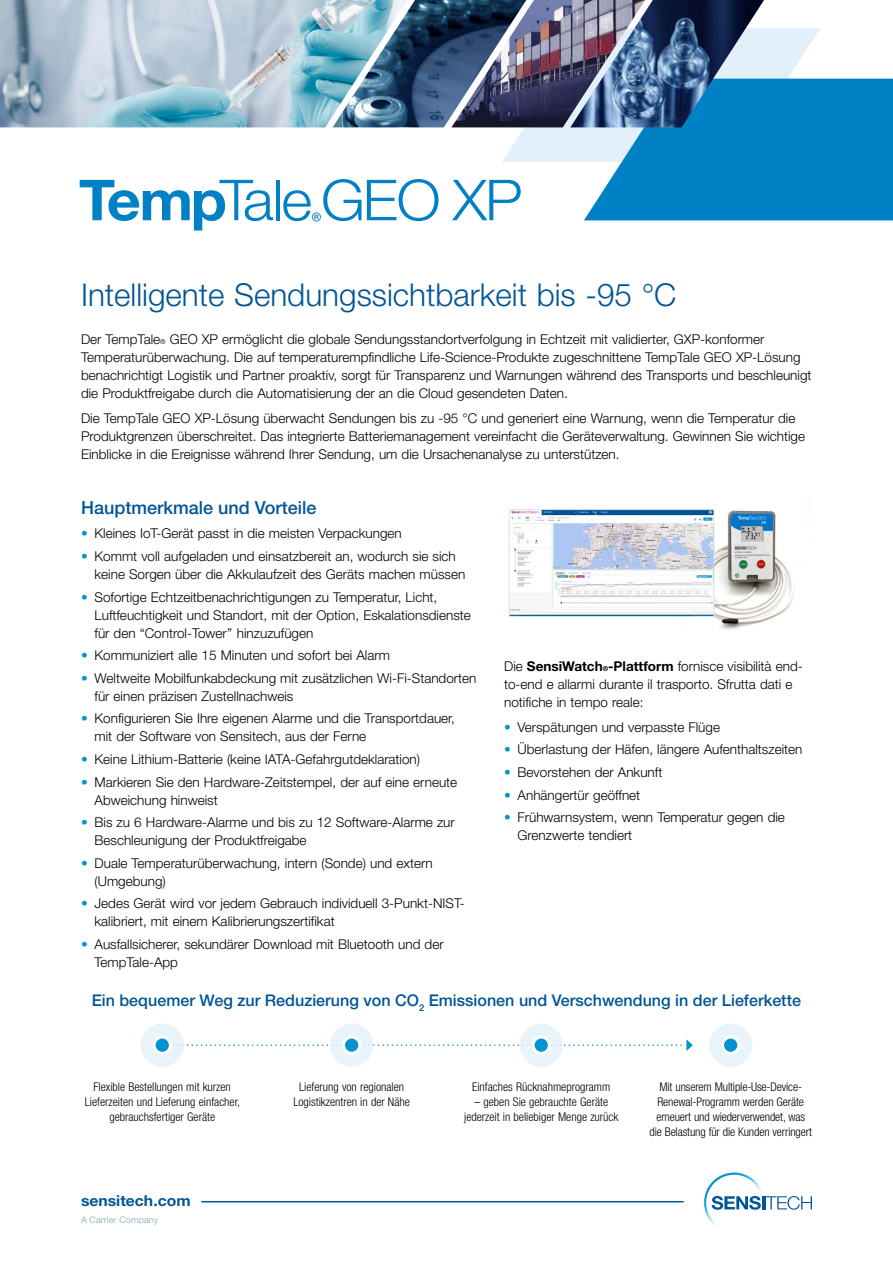
<style>
.page{position:relative;width:893px;height:1263px;background:#fff}
.page>*{position:absolute;margin:0;border:0;box-sizing:border-box;transform-origin:0 0}
.t1{font:300 31.5px "Helvetica Neue LT Std";color:#005596}
.t2{font:500 18px "Helvetica Neue LT Std";color:#005596}
.t3{font:500 16.2px "Helvetica Neue LT Std";color:#005596}
.t4{font:700 15px "Helvetica Neue LT Std";color:#005596;scale:1.05 1}
.t5{font:300 13.5px/18px "Helvetica Neue LT Std";color:#000}
.t6{font:300 condensed 12px/15px "Helvetica Neue LT Std";color:#000;text-align:center}
.t7{font:300 9px "Helvetica Neue LT Std";letter-spacing:.02em;color:#80a1b6}
.s1{font-size:6.75px}
.s2{color:#0093d0}
.s3{font-weight:700}
.s4{font-weight:700;font-size:6.75px}
</style>
<div class="page">
<svg style="left:704px;top:1172px;width:108px;height:53px"></svg>
<hr style="left:201px;top:1201px;width:483px;height:1px;background:#005596">
<img style="left:0;top:0;width:333px;height:127px">
<img style="left:333px;top:0;width:118px;height:127px">
<img style="left:451px;top:0;width:119px;height:116px">
<img style="left:570px;top:0;width:194px;height:28px">
<svg style="left:80px;top:180px;width:193px;height:51px"></svg>
<hr style="left:276px;top:180px;width:3px;height:40px;background:#0081c6">
<svg style="left:283px;top:179px;width:78px;height:42px"></svg>
<svg style="left:367px;top:179px;width:71px;height:42px"></svg>
<svg style="left:452px;top:28px;width:441px;height:192px"></svg>
<svg style="left:186px;top:1039px;width:507px;height:12px"></svg>
<div style="left:330px;top:1023px;width:43px;height:44px;background:#e4f0f9;border-radius:50%"></div>
<div style="left:344px;top:1037px;width:16px;height:16px;background:#0093d0;border-radius:50%"></div>
<div style="left:342px;top:1035px;width:19px;height:20px;border:3px solid #fff;border-radius:50%"></div>
<div style="left:520px;top:1023px;width:43px;height:44px;background:#e4f0f9;border-radius:50%"></div>
<svg style="left:533px;top:1037px;width:16px;height:16px"></svg>
<div style="left:532px;top:1035px;width:19px;height:20px;border:3px solid #fff;border-radius:50%"></div>
<div style="left:141px;top:1023px;width:43px;height:44px;background:#e4f0f9;border-radius:50%"></div>
<svg style="left:154px;top:1037px;width:16px;height:16px"></svg>
<div style="left:153px;top:1035px;width:19px;height:20px;border:3px solid #fff;border-radius:50%"></div>
<div style="left:709px;top:1023px;width:43px;height:44px;background:#e4f0f9;border-radius:50%"></div>
<div style="left:723px;top:1037px;width:16px;height:16px;background:#0093d0;border-radius:50%"></div>
<div style="left:721px;top:1035px;width:19px;height:20px;border:3px solid #fff;border-radius:50%"></div>
<img style="left:714px;top:509px;width:80px;height:121px">
<img style="left:511px;top:511px;width:201px;height:104px">
<div style="left:509px;top:509px;width:205px;height:108px;border:1px solid #dde6ed"></div>
<h1 class="t1" style="left:81px;top:276px;width:597px">Intelligente Sendungssichtbarkeit bis -95 °C</h1>
<p class="t5" style="left:81px;top:330px;width:732px">Der TempTale<span class="s1">®</span> GEO XP ermöglicht die globale Sendungsstandortverfolgung in Echtzeit mit validierter, GXP-konformer Temperaturüberwachung. Die auf temperaturempfindliche Life-Science-Produkte zugeschnittene TempTale GEO XP-Lösung benachrichtigt Logistik und Partner proaktiv, sorgt für Transparenz und Warnungen während des Transports und beschleunigt die Produktfreigabe durch die Automatisierung der an die Cloud gesendeten Daten.</p>
<p class="t5" style="left:81px;top:409px;width:726px">Die TempTale GEO XP-Lösung überwacht Sendungen bis zu -95 °C und generiert eine Warnung, wenn die Temperatur die<br>Produktgrenzen überschreitet. Das integrierte Batteriemanagement vereinfacht die Geräteverwaltung. Gewinnen Sie wichtige<br>Einblicke in die Ereignisse während Ihrer Sendung, um die Ursachenanalyse zu unterstützen.</p>
<h2 class="t2" style="left:81px;top:497px;width:237px">Hauptmerkmale und Vorteile</h2>
<p class="t5" style="left:81px;top:524px;width:322px"><span class="s2">•</span> Kleines IoT-Gerät passt in die meisten Verpackungen</p>
<p class="t5" style="left:94px;top:547px;width:372px;text-indent:-14px"><span class="s2">•</span> Kommt voll aufgeladen und einsatzbereit an, wodurch sie sich keine Sorgen über die Akkulaufzeit des Geräts machen müssen</p>
<p class="t5" style="left:94px;top:587px;width:378px;text-indent:-14px"><span class="s2">•</span> Sofortige Echtzeitbenachrichtigungen zu Temperatur, Licht,<br>Luftfeuchtigkeit und Standort, mit der Option, Eskalationsdienste für den “Control-Tower’’ hinzuzufügen</p>
<p class="t5" style="left:81px;top:646px;width:310px"><span class="s2">•</span> Kommuniziert alle 15 Minuten und sofort bei Alarm</p>
<p class="t5" style="left:94px;top:669px;width:383px;text-indent:-14px"><span class="s2">•</span> Weltweite Mobilfunkabdeckung mit zusätzlichen Wi-Fi-Standorten für einen präzisen Zustellnachweis</p>
<p class="t5" style="left:94px;top:709px;width:362px;text-indent:-14px"><span class="s2">•</span> Konfigurieren Sie Ihre eigenen Alarme und die Transportdauer, mit der Software von Sensitech, aus der Ferne</p>
<p class="t5" style="left:81px;top:750px;width:341px"><span class="s2">•</span> Keine Lithium-Batterie (keine IATA-Gefahrgutdeklaration)</p>
<p class="t5" style="left:94px;top:772px;width:364px;text-indent:-14px"><span class="s2">•</span> Markieren Sie den Hardware-Zeitstempel, der auf eine erneute<br>Abweichung hinweist</p>
<p class="t5" style="left:94px;top:813px;width:362px;text-indent:-14px"><span class="s2">•</span> Bis zu 6 Hardware-Alarme und bis zu 12 Software-Alarme zur<br>Beschleunigung der Produktfreigabe</p>
<p class="t5" style="left:94px;top:854px;width:340px;text-indent:-14px"><span class="s2">•</span> Duale Temperaturüberwachung, intern (Sonde) und extern (Umgebung)</p>
<p class="t5" style="left:94px;top:894px;width:372px;text-indent:-14px"><span class="s2">•</span> Jedes Gerät wird vor jedem Gebrauch individuell 3-Punkt-NIST&shy;kalibriert, mit einem Kalibrierungszertifikat</p>
<p class="t5" style="left:94px;top:935px;width:351px;text-indent:-14px"><span class="s2">•</span> Ausfallsicherer, sekundärer Download mit Bluetooth und der<br>TempTale-App</p>
<p class="t5" style="left:504px;top:657px;width:300px">Die <span class="s3">SensiWatch</span><span class="s4">®</span><span class="s3">-Plattform</span> fornisce visibilità end&shy;to-end e allarmi durante il trasporto. Sfrutta dati e notifiche in tempo reale:</p>
<p class="t5" style="left:504px;top:718px;width:217px"><span class="s2">•</span> Verspätungen und verpasste Flüge</p>
<p class="t5" style="left:504px;top:740px;width:300px"><span class="s2">•</span> Überlastung der Häfen, längere Aufenthaltszeiten</p>
<p class="t5" style="left:504px;top:763px;width:160px"><span class="s2">•</span> Bevorstehen der Ankunft</p>
<p class="t5" style="left:504px;top:785px;width:138px"><span class="s2">•</span> Anhängertür geöffnet</p>
<p class="t5" style="left:518px;top:808px;width:269px;text-indent:-14px"><span class="s2">•</span> Frühwarnsystem, wenn Temperatur gegen die<br>Grenzwerte tendiert</p>
<p class="t3" style="left:92px;top:990px;width:711px">Ein bequemer Weg zur Reduzierung von CO<sub>2</sub> Emissionen und Verschwendung in der Lieferkette</p>
<p class="t6" style="left:85px;top:1079px;width:157px">Flexible Bestellungen mit kurzen<br>Lieferzeiten und Lieferung einfacher, gebrauchsfertiger Geräte</p>
<p class="t6" style="left:472px;top:1079px;width:140px">Einfaches Rücknahmeprogramm</p>
<p class="t6" style="left:293px;top:1079px;width:118px">Lieferung von regionalen<br>Logistikzentren in der Nähe</p>
<p class="t6" style="left:649px;top:1079px;width:164px">Mit unserem Multiple-Use-Device-Renewal-Programm werden Geräte erneuert und wiederverwendet, was die Belastung für die Kunden verringert</p>
<p class="t6" style="left:464px;top:1094px;width:156px">– geben Sie gebrauchte Geräte jederzeit in beliebiger Menge zurück</p>
<p class="t4" style="left:81px;top:1191px;width:106px">sensitech.com</p>
<p class="t7" style="left:81px;top:1214px;width:79px">A Carrier Company</p>
</div>
